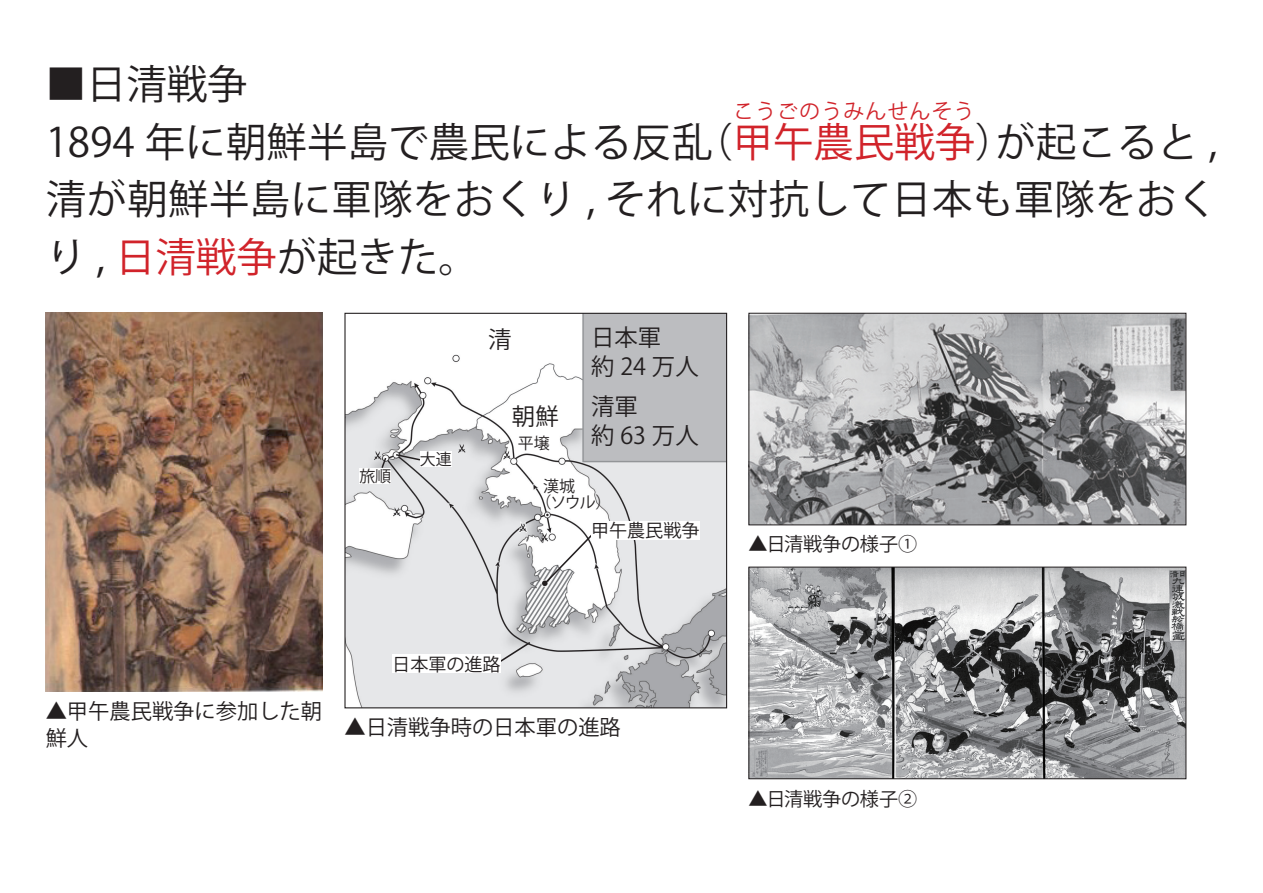
<style>
.page{position:relative;width:1263px;height:893px;background:#fff}
.page>*{position:absolute;margin:0;border:0;box-sizing:border-box;transform-origin:0 0}
.t1{font:40.35px/57.4px "Koz Go Pr 6 N";letter-spacing:.005em;color:#231f20}
.t2{font:23.4px/28.7px "Koz Go Pr 6 N";color:#231f20}
.t3{font:21.3px/26.5px "Koz Go Pr 6 N";color:#231f20}
.t4{font:21.3px "Koz Go Pr 6 N";letter-spacing:.035em;color:#d1232a}
.t5{font:19.2px "Koz Go Pr 6 N";letter-spacing:-.01em;color:#231f20}
.t6{font:18px "Koz Go Pr 6 N";color:#231f20}
.t7{font:15.9px/15.9px "Koz Go Pr 6 N";color:#231f20}
.s1{color:#d1232a}
</style>
<div class="page">
<img style="left:46px;top:313px;width:276px;height:378px">
<img style="left:346px;top:315px;width:379px;height:391px">
<div style="left:346px;top:314px;width:126px;height:27px;background:#fff"></div>
<svg style="left:543px;top:530px;width:53px;height:55px"></svg>
<svg style="left:491px;top:640px;width:41px;height:28px"></svg>
<div style="left:392px;top:655px;width:109px;height:18px;background:#fff"></div>
<div style="left:591px;top:521px;width:108px;height:18px;background:#fff"></div>
<img style="left:750px;top:315px;width:434px;height:208px">
<div style="left:748px;top:313px;width:438px;height:212px;border:1px solid #231f20"></div>
<img style="left:750px;top:569px;width:434px;height:208px">
<div style="left:748px;top:567px;width:438px;height:212px;border:1px solid #231f20"></div>
<div style="left:359px;top:468px;width:32px;height:16px;background:#fff"></div>
<div style="left:420px;top:451px;width:32px;height:16px;background:#fff"></div>
<svg style="left:380px;top:456px;width:7px;height:12px"></svg>
<svg style="left:394px;top:453px;width:26px;height:9px"></svg>
<div style="left:518px;top:435px;width:32px;height:15px;background:#fff"></div>
<p class="t1" style="left:46px;top:57px;width:1173px">■日清戦争<br>1894 年に朝鮮半島で農民による反乱（<span class="s1">甲午農民戦争</span>）が起こると ,</p>
<p class="t4" style="left:733px;top:99px;width:243px">こうごのうみんせんそう</p>
<p class="t1" style="left:46px;top:171px;width:1173px">清が朝鮮半島に軍隊をおくり , それに対抗して日本も軍隊をおくり , <span class="s1">日清戦争</span>が起きた。</p>
<p class="t7" style="left:359px;top:468px;width:33px">旅順</p>
<p class="t7" style="left:420px;top:451px;width:33px">大連</p>
<p class="t2" style="left:591px;top:323px;width:109px">日本軍<br>約 24 万人</p>
<p class="t2" style="left:591px;top:393px;width:109px">清軍<br>約 63 万人</p>
<p class="t2" style="left:488px;top:326px;width:25px">清</p>
<p class="t2" style="left:512px;top:402px;width:48px">朝鮮</p>
<p class="t7" style="left:518px;top:435px;width:33px">平壌</p>
<p class="t7" style="left:536px;top:479px;width:77px;text-indent:8px">漢城<br>（ソウル）</p>
<p class="t6" style="left:591px;top:520px;width:110px">甲午農民戦争</p>
<p class="t3" style="left:46px;top:699px;width:278px">▲甲午農民戦争に参加した朝鮮人</p>
<p class="t6" style="left:392px;top:654px;width:110px">日本軍の進路</p>
<p class="t3" style="left:344px;top:715px;width:278px">▲日清戦争時の日本軍の進路</p>
<p class="t5" style="left:748px;top:533px;width:170px">▲日清戦争の様子①</p>
<p class="t5" style="left:748px;top:788px;width:170px">▲日清戦争の様子②</p>
</div>
